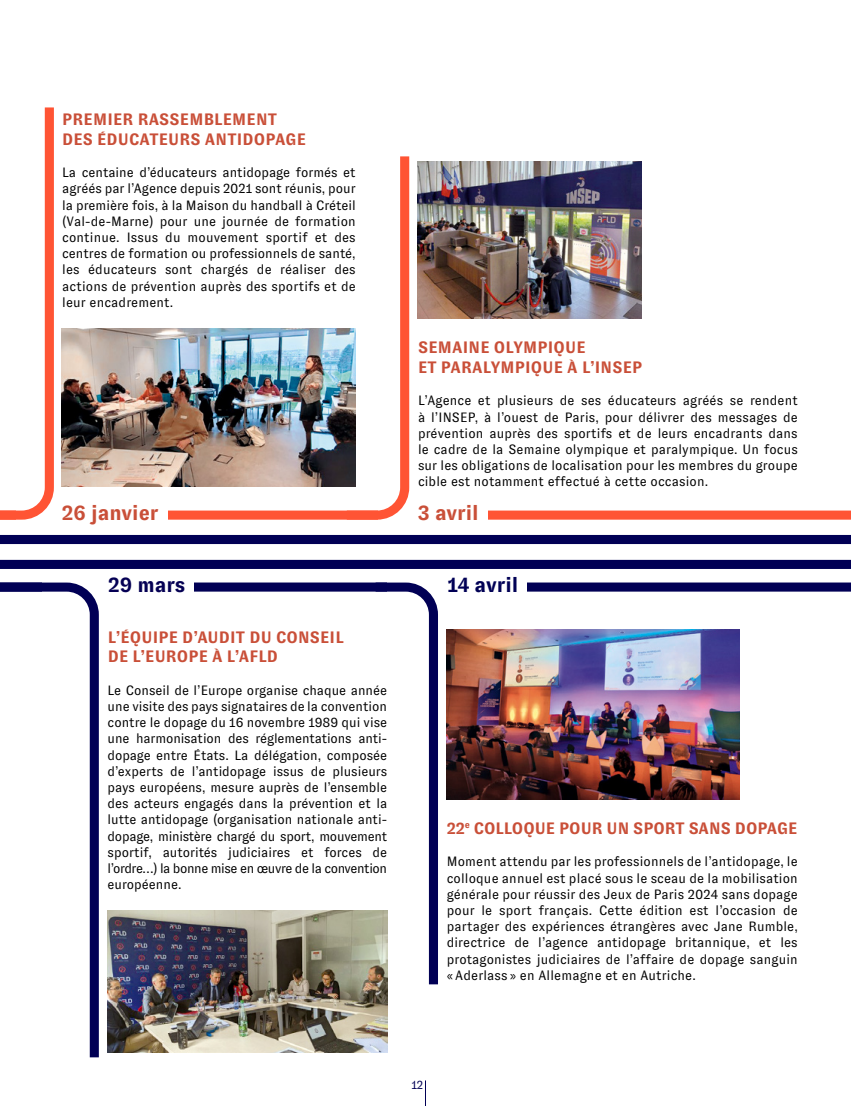
<style>
.page{position:relative;width:851px;height:1106px;background:#fff}
.page>*{position:absolute;margin:0;border:0;box-sizing:border-box;transform-origin:0 0}
.t1{font:700 21px "GT Zirkon";color:#c94f38}
.t2{font:700 21px "GT Zirkon";color:#010055}
.t3{font:700 21px "GT Zirkon";color:#050054}
.t4{font:700 16.5px/19.8px "GT Zirkon";letter-spacing:.01em;color:#c94f38}
.t5{font:13.5px/16.2px "GT Zirkon";letter-spacing:.01em;color:#000;text-align:justify}
.t6{font:12px "GT Zirkon";color:#010055}
</style>
<div class="page">
<svg style="left:194px;top:582px;width:656px;height:9px;background:#100f5f"></svg>
<svg style="left:0;top:544px;width:850px;height:25px"></svg>
<svg style="left:0;top:534px;width:850px;height:10px;background:#191865"></svg>
<svg style="left:425px;top:1080px;width:1px;height:26px"></svg>
<svg style="left:0;top:107px;width:850px;height:413px"></svg>
<div style="left:387px;top:571px;width:139px;height:25px;background:#fff"></div>
<svg style="left:0;top:582px;width:99px;height:476px"></svg>
<svg style="left:371px;top:582px;width:67px;height:406px"></svg>
<img style="left:62px;top:329px;width:294px;height:157px">
<img style="left:417px;top:161px;width:224px;height:158px">
<img style="left:108px;top:910px;width:279px;height:142px">
<img style="left:446px;top:629px;width:293px;height:170px">
<p class="t4" style="left:62px;top:109px;width:245px">PREMIER RASSEMBLEMENT<br>DES ÉDUCATEURS ANTIDOPAGE</p>
<p class="t5" style="left:62px;top:165px;width:295px">La centaine d’éducateurs antidopage formés et agréés par l’Agence depuis 2021 sont réunis, pour la première fois, à la Maison du handball à Créteil (Val-de-Marne) pour une journée de formation continue. Issus du mouvement sportif et des centres de formation ou professionnels de santé, les éducateurs sont chargés de réaliser des actions de prévention auprès des sportifs et de leur encadrement.</p>
<p class="t4" style="left:418px;top:337px;width:225px">SEMAINE OLYMPIQUE<br>ET PARALYMPIQUE À L’INSEP</p>
<p class="t5" style="left:418px;top:393px;width:381px">L’Agence et plusieurs de ses éducateurs agréés se rendent à l’INSEP, à l’ouest de Paris, pour délivrer des messages de prévention auprès des sportifs et de leurs encadrants dans le cadre de la Semaine olympique et paralympique. Un focus sur les obligations de localisation pour les membres du groupe cible est notamment effectué à cette occasion.</p>
<h1 class="t1" style="left:62px;top:501px;width:98px">26 janvier</h1>
<h1 class="t1" style="left:418px;top:501px;width:62px">3 avril</h1>
<h1 class="t3" style="left:108px;top:573px;width:79px">29 mars</h1>
<h1 class="t2" style="left:447px;top:573px;width:72px">14 avril</h1>
<p class="t4" style="left:108px;top:627px;width:237px">L’ÉQUIPE D’AUDIT DU CONSEIL<br>DE L’EUROPE À L’AFLD</p>
<p class="t5" style="left:108px;top:682px;width:281px">Le Conseil de l’Europe organise chaque année une visite des pays signataires de la convention contre le dopage du 16 novembre 1989 qui vise une harmonisation des réglementations anti&shy;dopage entre États. La délégation, composée d’experts de l’antidopage issus de plusieurs pays européens, mesure auprès de l’ensemble des acteurs engagés dans la prévention et la lutte antidopage (organisation nationale anti&shy;dopage, ministère chargé du sport, mouvement sportif, autorités judiciaires et forces de l’ordre…) la bonne mise en œuvre de la convention européenne.</p>
<p class="t4" style="left:446px;top:818px;width:352px">22<sup>e</sup> COLLOQUE POUR UN SPORT SANS DOPAGE</p>
<p class="t5" style="left:446px;top:853px;width:352px">Moment attendu par les professionnels de l’antidopage, le colloque annuel est placé sous le sceau de la mobilisation générale pour réussir des Jeux de Paris 2024 sans dopage pour le sport français. Cette édition est l’occasion de partager des expériences étrangères avec Jane Rumble, directrice de l’agence antidopage britannique, et les protagonistes judiciaires de l’affaire de dopage sanguin « Aderlass » en Allemagne et en Autriche.</p>
<p class="t6" style="left:411px;top:1078px;width:13px">12</p>
</div>
